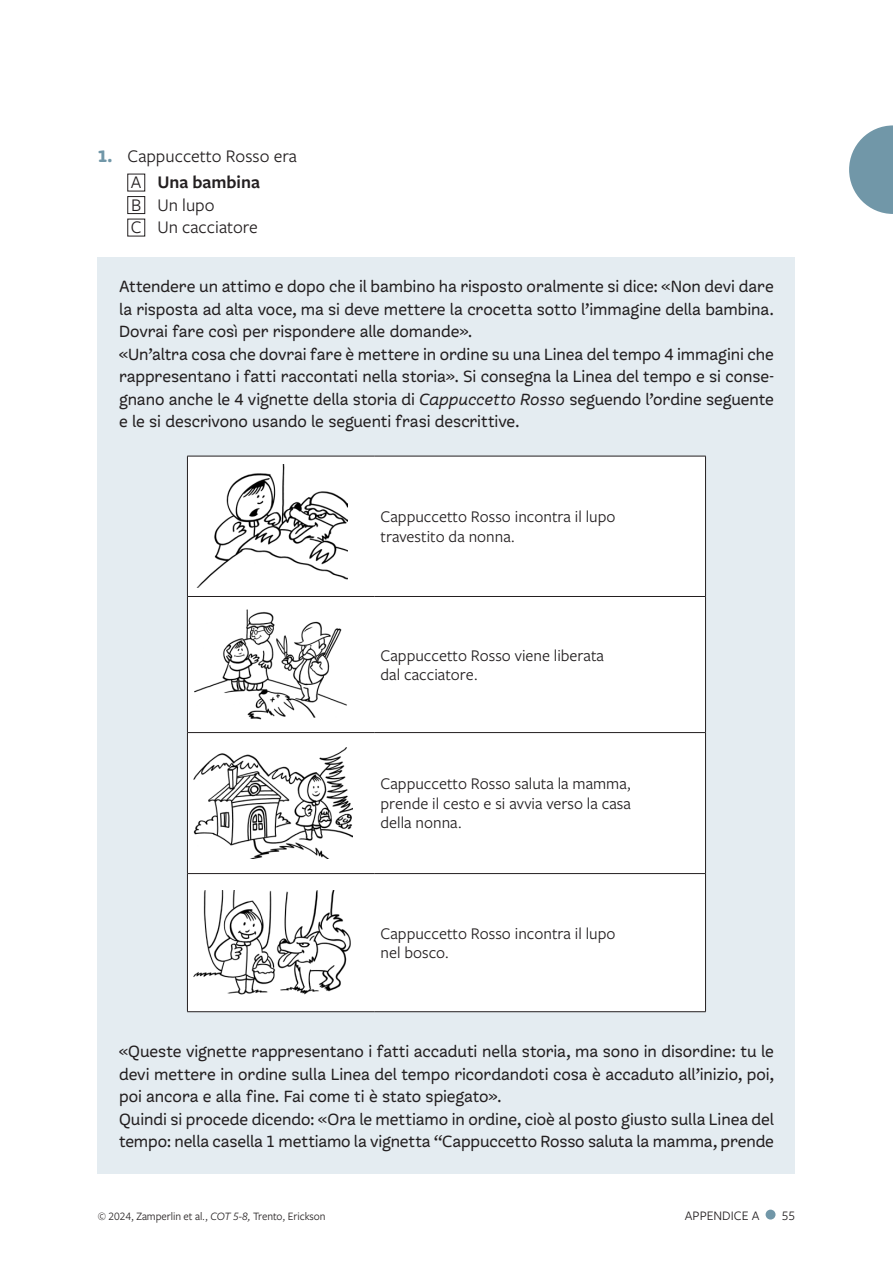
<style>
.page{position:relative;width:893px;height:1263px;background:#fff}
.page>*{position:absolute;margin:0;border:0;box-sizing:border-box;transform-origin:0 0}
.t1{font:18.45px/26.7px "Freight Sans Pro";color:#231f20;text-align:center}
.t2{font:500 18px/22.5px "Freight Round Pro";letter-spacing:-.005em;color:#231f20}
.t3{font:16.95px/19.5px "Freight Sans Pro";color:#231f20}
.t4{font:13.5px "Freight Sans Pro";color:#231f20}
.t5{font:11.7px "Freight Sans Pro";letter-spacing:-.005em;color:#231f20}
.s1{font-family:"Freight Round Pro";font-weight:700;color:#7197a8}
.s2{font-weight:600}
.s3{font-family:"Freight Round Pro Med Ital";font-weight:400}
.s4{font-style:italic}
</style>
<div class="page">
<div style="left:766px;top:1209px;width:9px;height:10px;background:#7197a8;border-radius:50%"></div>
<svg style="left:849px;top:125px;width:44px;height:89px"></svg>
<div style="left:98px;top:258px;width:697px;height:105px;background:#e4ecf1"></div>
<div style="left:98px;top:325px;width:697px;height:128px;background:#e4ecf1"></div>
<div style="left:98px;top:438px;width:697px;height:60px;background:#e4ecf1"></div>
<div style="left:98px;top:483px;width:697px;height:60px;background:#e4ecf1"></div>
<div style="left:98px;top:528px;width:697px;height:60px;background:#e4ecf1"></div>
<div style="left:98px;top:573px;width:697px;height:60px;background:#e4ecf1"></div>
<div style="left:98px;top:618px;width:697px;height:60px;background:#e4ecf1"></div>
<div style="left:98px;top:663px;width:697px;height:60px;background:#e4ecf1"></div>
<div style="left:98px;top:708px;width:697px;height:60px;background:#e4ecf1"></div>
<div style="left:98px;top:753px;width:697px;height:60px;background:#e4ecf1"></div>
<div style="left:98px;top:798px;width:697px;height:60px;background:#e4ecf1"></div>
<div style="left:98px;top:843px;width:697px;height:60px;background:#e4ecf1"></div>
<div style="left:98px;top:888px;width:697px;height:60px;background:#e4ecf1"></div>
<div style="left:98px;top:933px;width:697px;height:60px;background:#e4ecf1"></div>
<div style="left:98px;top:978px;width:697px;height:60px;background:#e4ecf1"></div>
<div style="left:98px;top:1023px;width:697px;height:105px;background:#e4ecf1"></div>
<div style="left:98px;top:1090px;width:697px;height:83px;background:#e4ecf1"></div>
<div style="left:128px;top:196px;width:17px;height:18px;border:1px solid #231f20"></div>
<div style="left:188px;top:457px;width:517px;height:554px;background:#fff"></div>
<hr style="left:187px;top:456px;width:187px;height:1px;background:#231f20">
<hr style="left:187px;top:456px;width:1px;height:140px;background:#231f20">
<hr style="left:374px;top:456px;width:332px;height:1px;background:#231f20">
<hr style="left:705px;top:456px;width:1px;height:140px;background:#231f20">
<hr style="left:187px;top:597px;width:1px;height:135px;background:#231f20">
<hr style="left:705px;top:597px;width:1px;height:135px;background:#231f20">
<hr style="left:187px;top:733px;width:1px;height:140px;background:#231f20">
<hr style="left:705px;top:733px;width:1px;height:140px;background:#231f20">
<hr style="left:187px;top:874px;width:1px;height:137px;background:#231f20">
<hr style="left:705px;top:874px;width:1px;height:137px;background:#231f20">
<hr style="left:187px;top:1011px;width:187px;height:1px;background:#231f20">
<hr style="left:374px;top:1011px;width:332px;height:1px;background:#231f20">
<hr style="left:187px;top:596px;width:187px;height:1px;background:#231f20">
<hr style="left:374px;top:596px;width:332px;height:1px;background:#231f20">
<hr style="left:187px;top:732px;width:187px;height:1px;background:#231f20">
<hr style="left:374px;top:732px;width:332px;height:1px;background:#231f20">
<hr style="left:187px;top:873px;width:187px;height:1px;background:#231f20">
<hr style="left:374px;top:873px;width:332px;height:1px;background:#231f20">
<img style="left:196px;top:465px;width:152px;height:123px">
<img style="left:194px;top:609px;width:154px;height:111px">
<img style="left:194px;top:748px;width:159px;height:110px">
<img style="left:194px;top:890px;width:159px;height:105px">
<p class="t1" style="left:98px;top:141px;width:201px"><span class="s1">1.</span> Cappuccetto Rosso era<br>A <span class="s2">Una bambina</span></p>
<p class="t1" style="left:131px;top:193px;width:129px;line-height:22.5px;text-align:left">B Un lupo<br>C Un cacciatore</p>
<p class="t2" style="left:119px;top:275px;width:656px">Attendere un attimo e dopo che il bambino ha risposto oralmente si dice: «Non devi dare la risposta ad alta voce, ma si deve mettere la crocetta sotto l’immagine della bambina.<br>Dovrai fare così per rispondere alle domande».<br>«Un’altra cosa che dovrai fare è mettere in ordine su una Linea del tempo 4 immagini che rappresentano i fatti raccontati nella storia». Si consegna la Linea del tempo e si conse&shy;gnano anche le 4 vignette della storia di <span class="s3">Cappuccetto Rosso</span> seguendo l’ordine seguente e le si descrivono usando le seguenti frasi descrittive.</p>
<p class="t3" style="left:381px;top:506px;width:236px">Cappuccetto Rosso incontra il lupo travestito da nonna.</p>
<p class="t3" style="left:381px;top:645px;width:225px">Cappuccetto Rosso viene liberata dal cacciatore.</p>
<p class="t3" style="left:381px;top:773px;width:252px;text-align:justify">Cappuccetto Rosso saluta la mamma, prende il cesto e si avvia verso la casa della nonna.</p>
<p class="t3" style="left:381px;top:923px;width:236px">Cappuccetto Rosso incontra il lupo nel bosco.</p>
<p class="t2" style="left:119px;top:1040px;width:656px">«Queste vignette rappresentano i fatti accaduti nella storia, ma sono in disordine: tu le devi mettere in ordine sulla Linea del tempo ricordandoti cosa è accaduto all’inizio, poi, poi ancora e alla fine. Fai come ti è stato spiegato».<br>Quindi si procede dicendo: «Ora le mettiamo in ordine, cioè al posto giusto sulla Linea del tempo: nella casella 1 mettiamo la vignetta “Cappuccetto Rosso saluta la mamma, prende</p>
<p class="t5" style="left:98px;top:1208px;width:229px">© 2024, Zamperlin et al., <span class="s4">COT 5-8,</span> Trento, Erickson</p>
<p class="t4" style="left:685px;top:1206px;width:76px">APPENDICE A</p>
<p class="t4" style="left:782px;top:1206px;width:15px">55</p>
</div>
